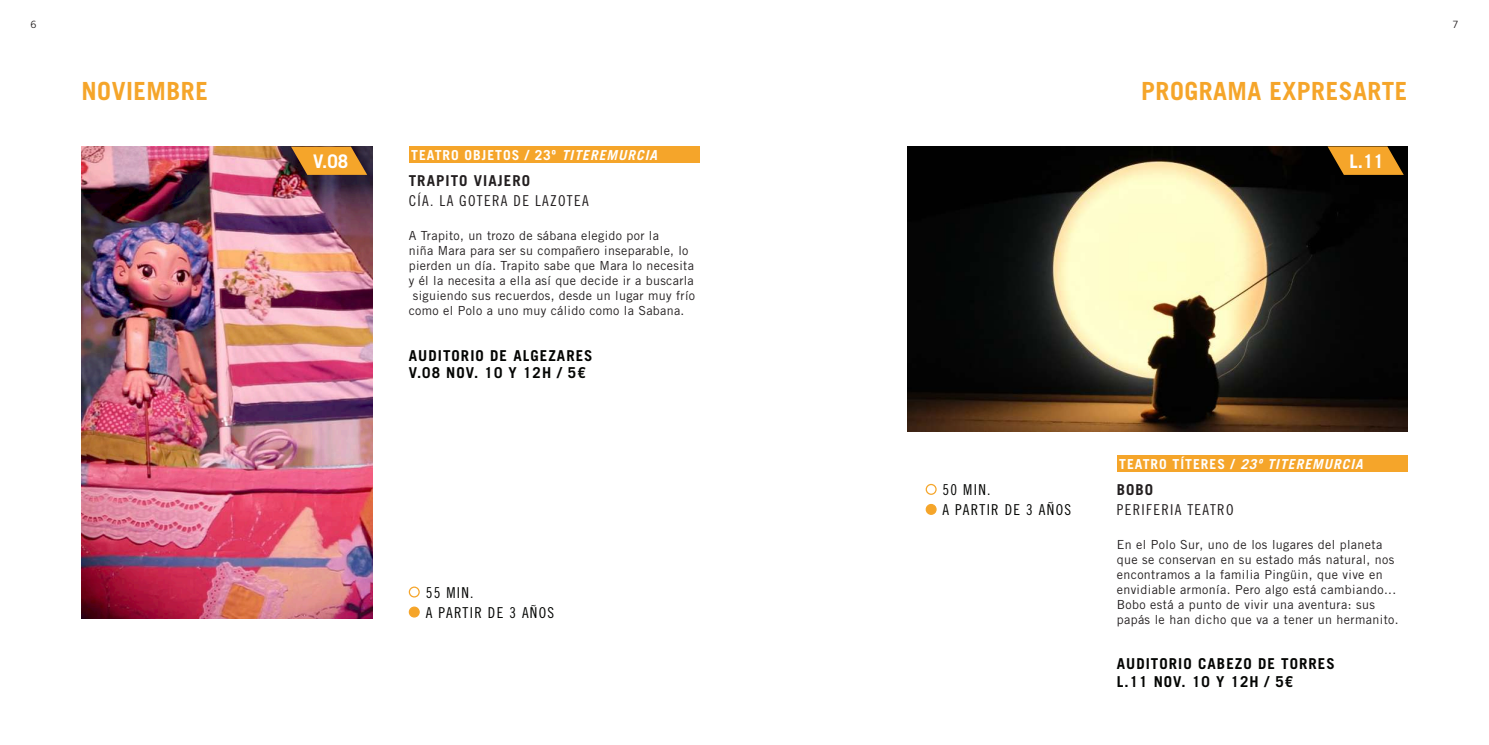
<style>
.page{position:relative;width:1489px;height:745px;background:#fff}
.page>*{position:absolute;margin:0;border:0;box-sizing:border-box;transform-origin:0 0}
.t1{font:700 25px "Trade Gothic LT Std";letter-spacing:.02em;color:#f5a52a}
.t2{font:700 18.75px "Trade Gothic LT Std";color:#fff}
.t3{font:700 15px/17.5px "Trade Gothic LT Std";letter-spacing:.07em;color:#040503}
.t4{font:15px/20px "Trade Gothic LT Std Cn 18";letter-spacing:.09em;color:#040503}
.t5{font:15px "Trade Gothic LT Std Cn 18";letter-spacing:.09em;color:#231f20}
.t6{font:700 15px "Trade Gothic LT Std";letter-spacing:.07em;color:#231f20}
.t7{font:700 13.75px "Trade Gothic LT Std";letter-spacing:.07em;color:#fff}
.t8{font:italic 700 13.75px "Trade Gothic LT Std";letter-spacing:.07em;color:#fff}
.t9{font:12.5px/15px "Trade Gothic LT Std";letter-spacing:.025em;color:#231f20}
.t10{font:10px "Trade Gothic LT Std";color:#231f20}
.s1{font-style:italic}
.s2{font-style:normal}
</style>
<div class="page">
<img style="left:907px;top:146px;width:500px;height:285px">
<svg style="left:1327px;top:146px;width:76px;height:29px"></svg>
<img style="left:81px;top:146px;width:291px;height:472px">
<div style="left:409px;top:146px;width:290px;height:17px;background:#f5a52a"></div>
<svg style="left:291px;top:146px;width:76px;height:29px"></svg>
<div style="left:1116px;top:455px;width:291px;height:16px;background:#f5a52a"></div>
<div style="left:409px;top:586px;width:11px;height:11px;border:1px solid #f5a52a;border-radius:50%"></div>
<div style="left:409px;top:606px;width:10px;height:10px;background:#f5a52a;border-radius:50%"></div>
<div style="left:409px;top:606px;width:11px;height:11px;border:1px solid #f5a52a;border-radius:50%"></div>
<div style="left:925px;top:483px;width:11px;height:11px;border:1px solid #f5a52a;border-radius:50%"></div>
<div style="left:926px;top:504px;width:10px;height:10px;background:#f5a52a;border-radius:50%"></div>
<div style="left:925px;top:503px;width:11px;height:11px;border:1px solid #f5a52a;border-radius:50%"></div>
<p class="t10" style="left:30px;top:18px;width:8px">6</p>
<p class="t10" style="left:1452px;top:18px;width:8px">7</p>
<h1 class="t1" style="left:81px;top:75px;width:128px">NOVIEMBRE</h1>
<h2 class="t2" style="left:313px;top:149px;width:37px">V.08</h2>
<p class="t7" style="left:411px;top:146px;width:247px">TEATRO OBJETOS / 23º <span class="s1">TITEREMURCIA</span></p>
<p class="t6" style="left:409px;top:171px;width:123px">TRAPITO VIAJERO</p>
<p class="t5" style="left:409px;top:192px;width:181px">CÍA. LA GOTERA DE LAZOTEA</p>
<p class="t9" style="left:409px;top:228px;width:252px">A Trapito, un trozo de sábana elegido por la</p>
<p class="t9" style="left:409px;top:243px;width:281px">niña Mara para ser su compañero inseparable, lo</p>
<p class="t9" style="left:409px;top:258px;width:287px">pierden un día. Trapito sabe que Mara lo necesita</p>
<p class="t9" style="left:409px;top:273px;width:286px">y él la necesita a ella así que decide ir a buscarla</p>
<p class="t9" style="left:413px;top:288px;width:284px">siguiendo sus recuerdos, desde un lugar muy frío</p>
<p class="t9" style="left:409px;top:303px;width:277px">como el Polo a uno muy cálido como la Sabana.</p>
<p class="t3" style="left:409px;top:346px;width:185px">AUDITORIO DE ALGEZARES<br>V.08 NOV. 10 Y 12H / 5€</p>
<p class="t4" style="left:425px;top:581px;width:130px">55 MIN.<br>A PARTIR DE 3 AÑOS</p>
<h1 class="t1" style="left:1141px;top:75px;width:268px">PROGRAMA EXPRESARTE</h1>
<h2 class="t2" style="left:1349px;top:149px;width:36px">L.11</h2>
<p class="t4" style="left:942px;top:479px;width:130px">50 MIN.<br>A PARTIR DE 3 AÑOS</p>
<p class="t8" style="left:1119px;top:455px;width:245px"><span class="s2">TEATRO TÍTERES /</span> 23º TITEREMURCIA</p>
<p class="t6" style="left:1116px;top:480px;width:38px">BOBO</p>
<p class="t5" style="left:1116px;top:500px;width:118px">PERIFERIA TEATRO</p>
<p class="t9" style="left:1116px;top:536px;width:283px">En el Polo Sur, uno de los lugares del planeta que se conservan en su estado más natural, nos encontramos a la familia Pingüin, que vive en envidiable armonía. Pero algo está cambiando...<br>Bobo está a punto de vivir una aventura: sus papás le han dicho que va a tener un hermanito.</p>
<p class="t3" style="left:1116px;top:654px;width:220px">AUDITORIO CABEZO DE TORRES<br>L.11 NOV. 10 Y 12H / 5€</p>
</div>
